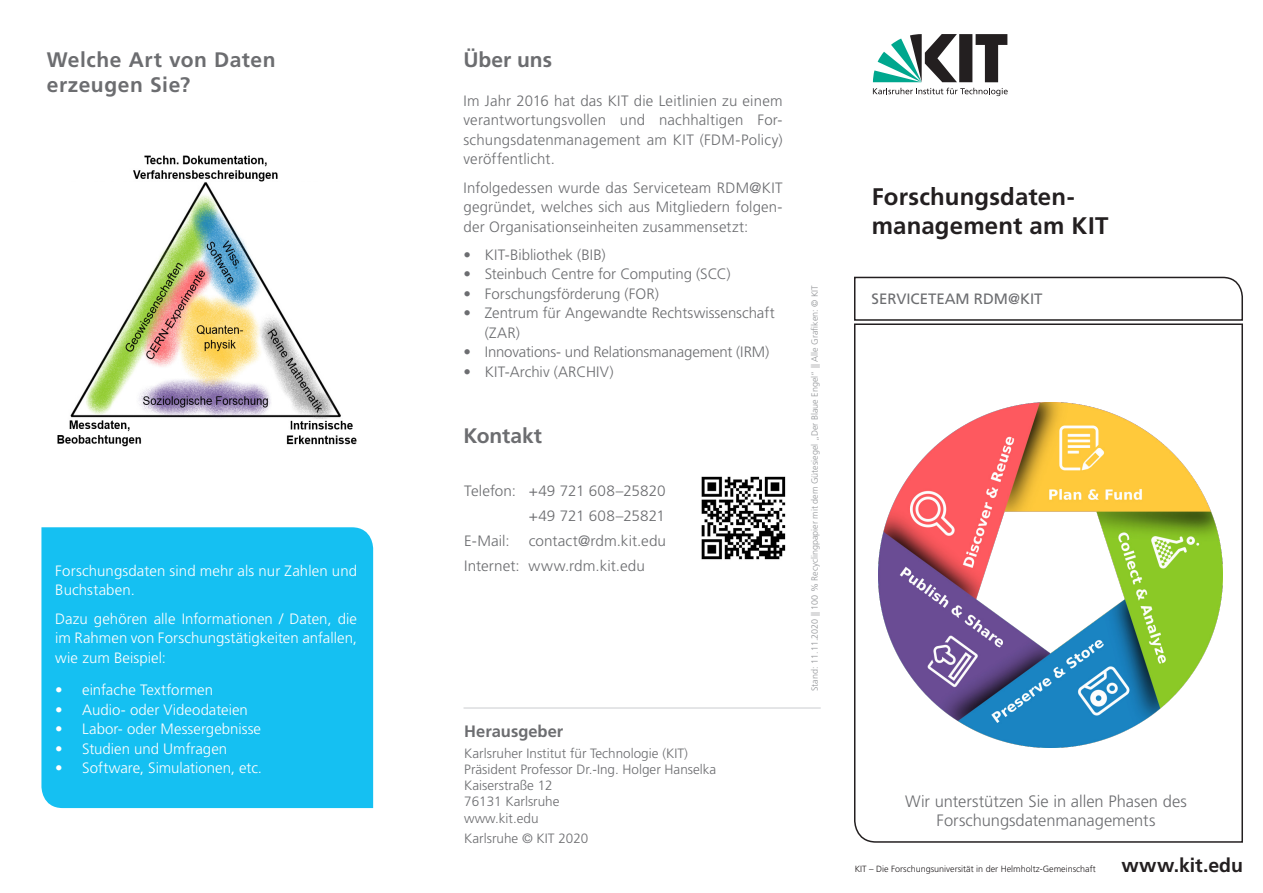
<style>
.page{position:relative;width:1263px;height:893px;background:#fff}
.page>*{position:absolute;margin:0;border:0;box-sizing:border-box;transform-origin:0 0}
.t1{font:700 24px "Frutiger LT Std";letter-spacing:.01em;color:#231f20}
.t2{font:700 21px/25.2px "Frutiger LT Std";letter-spacing:.025em;color:#6c6d70}
.t3{font:700 21px "Frutiger LT Std";letter-spacing:-.005em;color:#6c6d70}
.t4{font:700 19.5px "Frutiger LT Std";color:#231f20}
.t5{font:300 16.5px/18.8px "Frutiger LT Std";color:#6c6d70;text-align:center}
.t6{font:700 16.5px "Frutiger LT Std";color:#6c6d70}
.t7{font:300 15px/19.5px "Frutiger LT Std";color:#6c6d70;text-align:justify}
.t8{font:300 15px/19.5px "Frutiger LT Std";color:#fff}
.t9{font:15px "Frutiger LT Std";color:#6c6d70}
.t10{font:300 13.5px "Frutiger LT Std";color:#6c6d70}
.t11{font:300 9px "Frutiger LT Std";color:#939598}
.t12{font:300 9px "Frutiger LT Std";color:#231f20}
</style>
<div class="page">
<svg style="left:873px;top:34px;width:134px;height:48px"></svg>
<svg style="left:873px;top:88px;width:135px;height:8px"></svg>
<hr style="left:463px;top:707px;width:358px;height:2px;background:#dcdddf">
<svg style="left:854px;top:323px;width:389px;height:520px"></svg>
<svg style="left:854px;top:276px;width:389px;height:45px"></svg>
<img style="left:701px;top:476px;width:85px;height:84px">
<div style="left:41px;top:527px;width:332px;height:281px;background:#15c0f2"></div>
<img style="left:57px;top:155px;width:300px;height:292px">
<p class="t2" style="left:47px;top:47px;width:230px">Welche Art von Daten erzeugen Sie?</p>
<p class="t8" style="left:55px;top:561px;width:303px">Forschungsdaten sind mehr als nur Zahlen und<br>Buchstaben.</p>
<p class="t8" style="left:55px;top:609px;width:303px;text-align:justify">Dazu gehören alle Informationen / Daten, die im Rahmen von Forschungstätigkeiten anfallen, wie zum Beispiel:</p>
<p class="t8" style="left:55px;top:680px;width:159px">• einfache Textformen</p>
<p class="t8" style="left:55px;top:700px;width:194px">• Audio- oder Videodateien</p>
<p class="t8" style="left:55px;top:719px;width:207px">• Labor- oder Messergebnisse</p>
<p class="t8" style="left:55px;top:739px;width:173px">• Studien und Umfragen</p>
<p class="t8" style="left:55px;top:758px;width:208px">• Software, Simulationen, etc.</p>
<p class="t2" style="left:463px;top:47px;width:90px">Über uns</p>
<p class="t7" style="left:463px;top:91px;width:321px">Im Jahr 2016 hat das KIT die Leitlinien zu einem verantwortungsvollen und nachhaltigen For&shy;schungsdatenmanagement am KIT (FDM-Policy) veröffentlicht.</p>
<p class="t7" style="left:463px;top:178px;width:321px">Infolgedessen wurde das Serviceteam RDM@KIT gegründet, welches sich aus Mitgliedern folgen&shy;der Organisationseinheiten zusammensetzt:</p>
<p class="t7" style="left:463px;top:245px;width:144px">• KIT-Bibliothek (BIB)</p>
<p class="t7" style="left:463px;top:265px;width:269px">• Steinbuch Centre for Computing (SCC)</p>
<p class="t7" style="left:463px;top:284px;width:197px">• Forschungsförderung (FOR)</p>
<p class="t7" style="left:485px;top:304px;width:291px;text-indent:-21px">• Zentrum für Angewandte Rechtswissenschaft (ZAR)</p>
<p class="t7" style="left:463px;top:343px;width:307px">• Innovations- und Relationsmanagement (IRM)</p>
<p class="t7" style="left:463px;top:362px;width:152px">• KIT-Archiv (ARCHIV)</p>
<p class="t3" style="left:463px;top:424px;width:80px">Kontakt</p>
<p class="t7" style="left:464px;top:482px;width:203px">Telefon: +49 721 608–25820</p>
<p class="t7" style="left:529px;top:506px;width:138px">+49 721 608–25821</p>
<p class="t7" style="left:464px;top:531px;width:47px">E-Mail:</p>
<p class="t7" style="left:464px;top:528px;width:203px;line-height:24.8px;text-indent:65px">contact@rdm.kit.edu<br>Internet: www.rdm.kit.edu</p>
<p class="t6" style="left:464px;top:722px;width:101px">Herausgeber</p>
<p class="t10" style="left:464px;top:745px;width:225px">Karlsruher Institut für Technologie (KIT)</p>
<p class="t10" style="left:464px;top:762px;width:254px">Präsident Professor Dr.-Ing. Holger Hanselka</p>
<p class="t10" style="left:464px;top:778px;width:90px">Kaiserstraße 12</p>
<p class="t10" style="left:464px;top:794px;width:97px">76131 Karlsruhe</p>
<p class="t10" style="left:464px;top:810px;width:76px">www.kit.edu</p>
<p class="t10" style="left:464px;top:831px;width:126px">Karlsruhe © KIT 2020</p>
<p class="t11" style="left:809px;top:691px;width:407px;rotate:-90deg">Stand: 11.11.2020 || 100 % Recyclingpapier mit dem Gütesiegel „Der Blaue Engel“ || Alle Grafiken: © KIT</p>
<p class="t1" style="left:872px;top:183px;width:204px">Forschungsdaten-</p>
<p class="t1" style="left:872px;top:211px;width:238px">management am KIT</p>
<p class="t9" style="left:871px;top:290px;width:172px">SERVICETEAM RDM@KIT</p>
<p class="t5" style="left:905px;top:792px;width:283px">Wir unterstützen Sie in allen Phasen des<br>Forschungsdatenmanagements</p>
<p class="t12" style="left:855px;top:863px;width:243px">KIT – Die Forschungsuniversität in der Helmholtz-Gemeinschaft</p>
<p class="t4" style="left:1121px;top:853px;width:123px">www.kit.edu</p>
</div>
